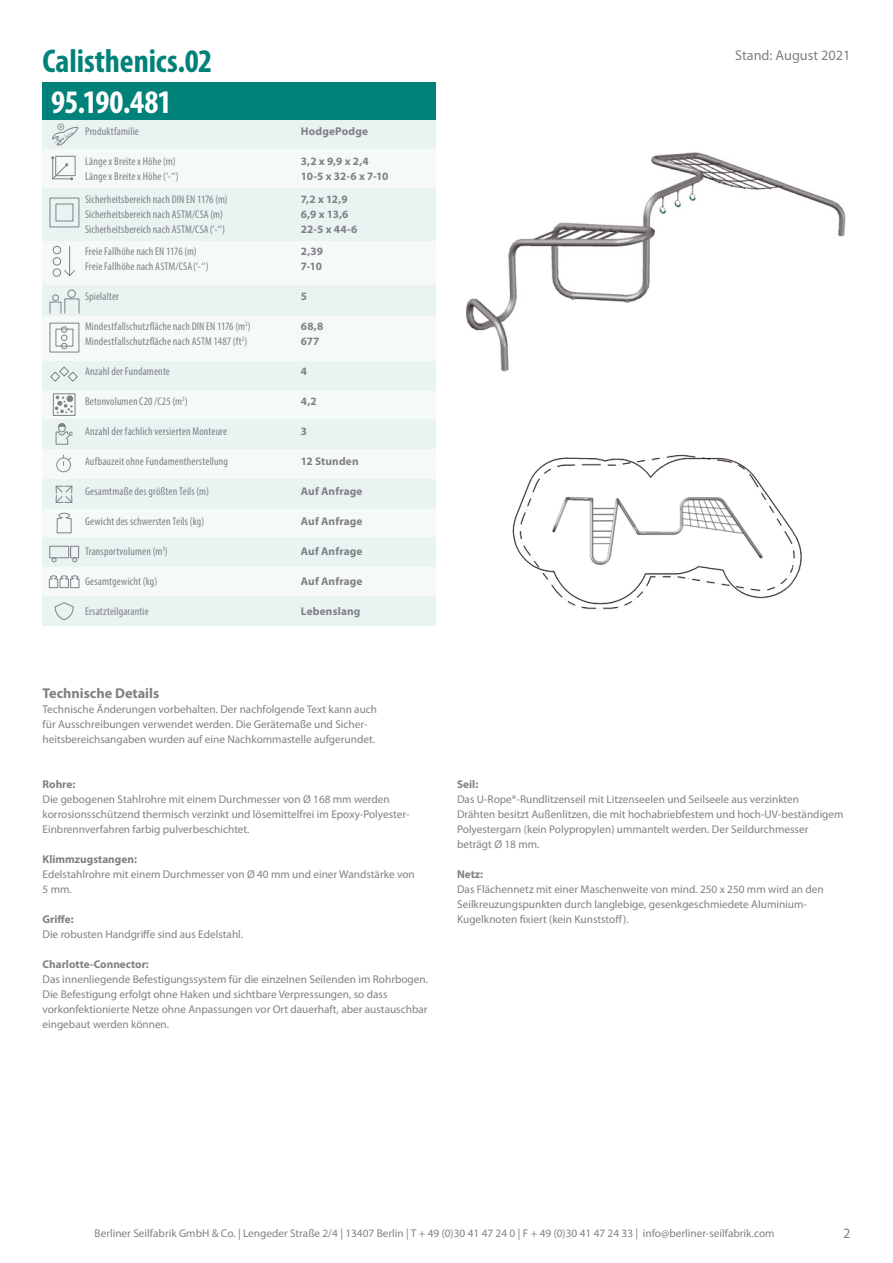
<style>
.page{position:relative;width:893px;height:1263px;background:#fff}
.page>*{position:absolute;margin:0;border:0;box-sizing:border-box;transform-origin:0 0}
.t1{font:700 condensed 33px "Myriad Pro";letter-spacing:-.005em;color:#00827a}
.t2{font:700 condensed 33px "Myriad Pro";letter-spacing:-.02em;color:#fff}
.t3{font:14.25px "Myriad Pro";color:#818084}
.t4{font:700 14.25px "Myriad Pro";color:#818084}
.t5{font:11.25px/15px "Myriad Pro";color:#818084}
.t6{font:condensed 11.25px/15px "Myriad Pro";letter-spacing:.015em;color:#818084}
.t7{font:700 11.25px/15px "Myriad Pro";letter-spacing:.005em;color:#818084}
</style>
<div class="page">
<img style="left:466px;top:152px;width:380px;height:220px">
<img style="left:512px;top:454px;width:290px;height:156px">
<div style="left:43px;top:120px;width:393px;height:32px;background:#e8f3f2"></div>
<div style="left:43px;top:82px;width:393px;height:38px;background:#00827a"></div>
<div style="left:43px;top:149px;width:393px;height:476px;background:#f5f9f9"></div>
<div style="left:43px;top:286px;width:393px;height:30px;background:#e8f3f2"></div>
<div style="left:43px;top:188px;width:393px;height:53px;background:#e8f3f2"></div>
<div style="left:43px;top:361px;width:393px;height:29px;background:#e8f3f2"></div>
<div style="left:43px;top:420px;width:393px;height:29px;background:#e8f3f2"></div>
<div style="left:43px;top:479px;width:393px;height:29px;background:#e8f3f2"></div>
<div style="left:43px;top:538px;width:393px;height:29px;background:#e8f3f2"></div>
<div style="left:43px;top:596px;width:393px;height:29px;background:#e8f3f2"></div>
<svg style="left:51px;top:156px;width:22px;height:24px"></svg>
<div style="left:50px;top:198px;width:29px;height:29px;border:1px solid #818084"></div>
<div style="left:56px;top:204px;width:17px;height:17px;border:1px solid #818084"></div>
<hr style="left:69px;top:246px;width:1px;height:30px;background:#818084">
<svg style="left:64px;top:269px;width:11px;height:8px"></svg>
<div style="left:53px;top:268px;width:8px;height:9px;border:1px solid #818084;border-radius:50%"></div>
<div style="left:53px;top:257px;width:8px;height:8px;border:1px solid #818084;border-radius:50%"></div>
<div style="left:53px;top:246px;width:8px;height:8px;border:1px solid #818084;border-radius:50%"></div>
<div style="left:50px;top:323px;width:29px;height:29px;border:1px solid #818084"></div>
<div style="left:56px;top:329px;width:17px;height:17px;border:1px solid #818084"></div>
<svg style="left:61px;top:335px;width:6px;height:14px"></svg>
<div style="left:61px;top:326px;width:6px;height:7px;border:1px solid #818084;border-radius:50%"></div>
<div style="left:52px;top:294px;width:7px;height:7px;border:1px solid #818084;border-radius:50%"></div>
<div style="left:50px;top:302px;width:11px;height:11px;border:1px solid #818084"></div>
<div style="left:64px;top:298px;width:15px;height:15px;border:1px solid #818084"></div>
<div style="left:67px;top:290px;width:9px;height:8px;border:1px solid #818084;border-radius:50%"></div>
<svg style="left:52px;top:123px;width:27px;height:23px"></svg>
<div style="left:53px;top:393px;width:22px;height:23px;border:1px solid #818084"></div>
<div style="left:67px;top:395px;width:6px;height:7px;border:4px solid #818084;border-radius:50%"></div>
<svg style="left:55px;top:396px;width:18px;height:17px"></svg>
<svg style="left:56px;top:455px;width:15px;height:17px"></svg>
<svg style="left:50px;top:366px;width:28px;height:16px"></svg>
<svg style="left:55px;top:485px;width:18px;height:18px"></svg>
<div style="left:49px;top:546px;width:20px;height:12px;border:1px solid #818084"></div>
<div style="left:70px;top:546px;width:9px;height:12px;border:1px solid #818084"></div>
<svg style="left:52px;top:558px;width:4px;height:4px"></svg>
<svg style="left:72px;top:558px;width:5px;height:4px"></svg>
<svg style="left:54px;top:602px;width:20px;height:18px"></svg>
<svg style="left:56px;top:512px;width:16px;height:22px"></svg>
<svg style="left:49px;top:575px;width:31px;height:13px"></svg>
<svg style="left:55px;top:423px;width:18px;height:22px"></svg>
<h1 class="t1" style="left:43px;top:40px;width:171px">Calisthenics.02</h1>
<h1 class="t2" style="left:51px;top:81px;width:122px">95.190.481</h1>
<p class="t6" style="left:85px;top:124px;width:55px">Produktfamilie</p>
<p class="t6" style="left:85px;top:154px;width:95px">Länge x Breite x Höhe (m)<br>Länge x Breite x Höhe (‘-‘‘)</p>
<p class="t6" style="left:85px;top:191px;width:144px">Sicherheitsbereich nach DIN EN 1176 (m)<br>Sicherheitsbereich nach ASTM/CSA (m)<br>Sicherheitsbereich nach ASTM/CSA(‘-‘‘)</p>
<p class="t6" style="left:85px;top:244px;width:125px">Freie Fallhöhe nach EN 1176 (m)<br>Freie Fallhöhe nach ASTM/CSA(‘-‘‘)</p>
<p class="t6" style="left:85px;top:289px;width:36px">Spielalter</p>
<p class="t6" style="left:85px;top:319px;width:167px">Mindestfallschutzfläche nach DIN EN 1176 (m<sup>2</sup>)<br>Mindestfallschutzfläche nach ASTM 1487 (ft<sup>2</sup>)</p>
<p class="t6" style="left:85px;top:364px;width:87px">Anzahl der Fundamente</p>
<p class="t6" style="left:85px;top:394px;width:104px">Betonvolumen C20 /C25 (m<sup>3</sup>)</p>
<p class="t6" style="left:85px;top:424px;width:144px">Anzahl der fachlich versierten Monteure</p>
<p class="t6" style="left:85px;top:454px;width:144px">Aufbauzeit ohne Fundamentherstellung</p>
<p class="t6" style="left:85px;top:484px;width:125px">Gesamtmaße des größten Teils (m)</p>
<p class="t6" style="left:85px;top:514px;width:121px">Gewicht des schwersten Teils (kg)</p>
<p class="t6" style="left:85px;top:544px;width:84px">Transportvolumen (m<sup>3</sup>)</p>
<p class="t6" style="left:85px;top:574px;width:74px">Gesamtgewicht (kg)</p>
<p class="t6" style="left:85px;top:604px;width:65px">Ersatzteilgarantie</p>
<p class="t7" style="left:301px;top:123px;width:69px">HodgePodge</p>
<p class="t7" style="left:301px;top:153px;width:89px">3,2 x 9,9 x 2,4<br>10-5 x 32-6 x 7-10</p>
<p class="t7" style="left:301px;top:191px;width:58px">7,2 x 12,9<br>6,9 x 13,6<br>22-5 x 44-6</p>
<p class="t7" style="left:301px;top:243px;width:24px">2,39<br>7-10</p>
<p class="t7" style="left:301px;top:288px;width:8px">5</p>
<p class="t7" style="left:301px;top:318px;width:24px">68,8<br>677</p>
<p class="t7" style="left:301px;top:363px;width:8px">4</p>
<p class="t7" style="left:301px;top:393px;width:17px">4,2</p>
<p class="t7" style="left:301px;top:423px;width:8px">3</p>
<p class="t7" style="left:301px;top:453px;width:59px">12 Stunden</p>
<p class="t7" style="left:301px;top:483px;width:63px">Auf Anfrage</p>
<p class="t7" style="left:301px;top:513px;width:63px">Auf Anfrage</p>
<p class="t7" style="left:301px;top:543px;width:63px">Auf Anfrage</p>
<p class="t7" style="left:301px;top:573px;width:63px">Auf Anfrage</p>
<p class="t7" style="left:301px;top:603px;width:61px">Lebenslang</p>
<p class="t4" style="left:43px;top:683px;width:118px">Technische Details</p>
<p class="t5" style="left:43px;top:701px;width:336px">Technische Änderungen vorbehalten. Der nachfolgende Text kann auch für Ausschreibungen verwendet werden. Die Gerätemaße und Sicher&shy;heitsbereichsangaben wurden auf eine Nachkommastelle aufgerundet.</p>
<p class="t7" style="left:43px;top:776px;width:34px">Rohre:</p>
<p class="t5" style="left:43px;top:791px;width:369px">Die gebogenen Stahlrohre mit einem Durchmesser von Ø 168 mm werden korrosionsschützend thermisch verzinkt und lösemittelfrei im Epoxy-Polyester-<br>Einbrennverfahren farbig pulverbeschichtet.</p>
<p class="t7" style="left:43px;top:851px;width:96px">Klimmzugstangen:</p>
<p class="t5" style="left:43px;top:866px;width:374px">Edelstahlrohre mit einem Durchmesser von Ø 40 mm und einer Wandstärke von<br>5 mm.</p>
<p class="t7" style="left:43px;top:911px;width:33px">Griffe:</p>
<p class="t5" style="left:43px;top:926px;width:202px">Die robusten Handgriffe sind aus Edelstahl.</p>
<p class="t7" style="left:43px;top:956px;width:108px">Charlotte-Connector:</p>
<p class="t5" style="left:43px;top:971px;width:387px">Das innenliegende Befestigungssystem für die einzelnen Seilenden im Rohrbogen.<br>Die Befestigung erfolgt ohne Haken und sichtbare Verpressungen, so dass vorkonfektionierte Netze ohne Anpassungen vor Ort dauerhaft, aber austauschbar eingebaut werden können.</p>
<p class="t3" style="left:735px;top:46px;width:117px">Stand: August 2021</p>
<p class="t7" style="left:457px;top:776px;width:23px">Seil:</p>
<p class="t5" style="left:457px;top:791px;width:388px">Das U-Rope®-Rundlitzenseil mit Litzenseelen und Seilseele aus verzinkten<br>Drähten besitzt Außenlitzen, die mit hochabriebfestem und hoch-UV-beständigem Polyestergarn (kein Polypropylen) ummantelt werden. Der Seildurchmesser beträgt Ø 18 mm.</p>
<p class="t7" style="left:457px;top:866px;width:27px">Netz:</p>
<p class="t5" style="left:457px;top:881px;width:368px">Das Flächennetz mit einer Maschenweite von mind. 250 x 250 mm wird an den<br>Seilkreuzungspunkten durch langlebige, gesenkgeschmiedete Aluminium-<br>Kugelknoten fixiert (kein Kunststoff).</p>
<p class="t5" style="left:95px;top:1226px;width:681px">Berliner Seilfabrik GmbH &amp; Co. | Lengeder Straße 2/4 | 13407 Berlin | T + 49 (0)30 41 47 24 0 | F + 49 (0)30 41 47 24 33 | info@berliner-seilfabrik.com</p>
<p class="t3" style="left:843px;top:1224px;width:9px">2</p>
</div>
